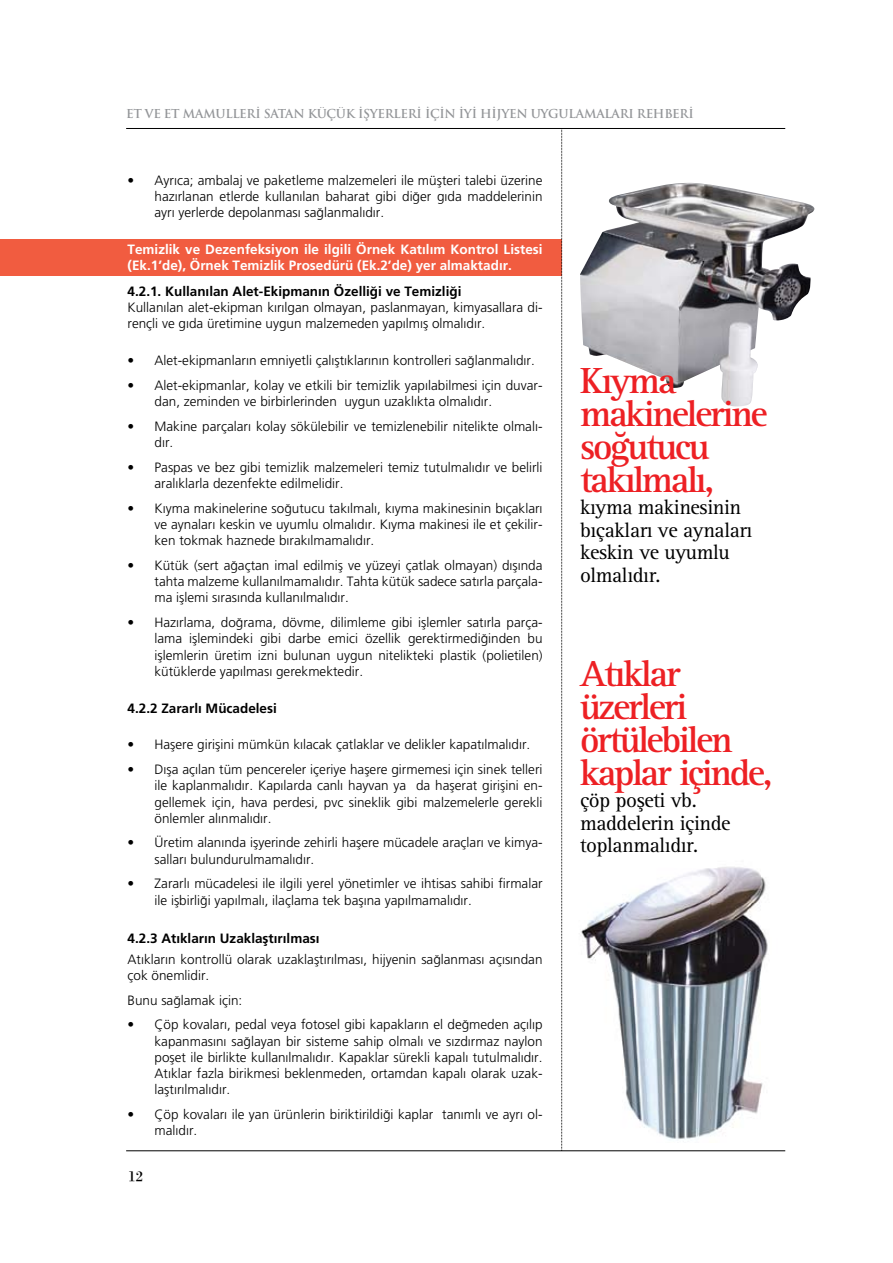
<style>
.page{position:relative;width:893px;height:1263px;background:#fff}
.page>*{position:absolute;margin:0;border:0;box-sizing:border-box;transform-origin:0 0}
.t1{font:700 37.5px/33px "Rotis Serif";letter-spacing:-.06em;color:#ed2024}
.t2{font:21px/22.5px "Rotis Serif";letter-spacing:-.02em;color:#000}
.t3{font:15px "Bodoni";color:#000}
.t4{font:300 13.5px/16.2px "Frutiger";color:#000}
.t5{font:700 13.5px/16.2px "Frutiger";color:#fff}
.t6{font:700 13.5px "Frutiger";color:#000}
.t7{font:700 12px "Trajan Pro";letter-spacing:-.025em;color:#939598}
</style>
<div class="page">
<hr style="left:126px;top:128px;width:659px;height:1px;background:#000">
<hr style="left:126px;top:1150px;width:659px;height:1px;background:#000">
<div style="left:0;top:239px;width:562px;height:37px;background:#f15c40"></div>
<svg style="left:561px;top:129px;width:1px;height:1022px"></svg>
<img style="left:580px;top:183px;width:234px;height:224px">
<img style="left:581px;top:867px;width:187px;height:272px">
<p class="t7" style="left:126px;top:106px;width:569px">ET VE ET MAMULLERİ SATAN KÜÇÜK İŞYERLERİ İÇİN İYİ HİJYEN UYGULAMALARI REHBERİ</p>
<p class="t4" style="left:155px;top:172px;width:390px;text-align:justify;text-indent:-27px">• Ayrıca; ambalaj ve paketleme malzemeleri ile müşteri talebi üzerine hazırlanan etlerde kullanılan baharat gibi diğer gıda maddelerinin ayrı yerlerde depolanması sağlanmalıdır.</p>
<p class="t5" style="left:128px;top:241px;width:416px">Temizlik ve Dezenfeksiyon ile ilgili Örnek Katılım Kontrol Listesi (Ek.1’de), Örnek Temizlik Prosedürü (Ek.2’de) yer almaktadır.</p>
<p class="t6" style="left:128px;top:283px;width:335px">4.2.1. Kullanılan Alet-Ekipmanın Özelliği ve Temizliği</p>
<p class="t4" style="left:128px;top:299px;width:416px">Kullanılan alet-ekipman kırılgan olmayan, paslanmayan, kimyasallara di&shy;rençli ve gıda üretimine uygun malzemeden yapılmış olmalıdır.</p>
<p class="t4" style="left:128px;top:352px;width:409px">• Alet-ekipmanların emniyetli çalıştıklarının kontrolleri sağlanmalıdır.</p>
<p class="t4" style="left:155px;top:377px;width:389px;text-indent:-27px">• Alet-ekipmanlar, kolay ve etkili bir temizlik yapılabilmesi için duvar&shy;dan, zeminden ve birbirlerinden uygun uzaklıkta olmalıdır.</p>
<p class="t4" style="left:155px;top:418px;width:389px;text-indent:-27px">• Makine parçaları kolay sökülebilir ve temizlenebilir nitelikte olmalı&shy;dır.</p>
<p class="t4" style="left:155px;top:459px;width:389px;text-indent:-27px">• Paspas ve bez gibi temizlik malzemeleri temiz tutulmalıdır ve belirli aralıklarla dezenfekte edilmelidir.</p>
<p class="t4" style="left:155px;top:500px;width:389px;text-align:justify;text-indent:-27px">• Kıyma makinelerine soğutucu takılmalı, kıyma makinesinin bıçakları ve aynaları keskin ve uyumlu olmalıdır. Kıyma makinesi ile et çekilir&shy;ken tokmak haznede bırakılmamalıdır.</p>
<p class="t4" style="left:155px;top:557px;width:389px;text-align:justify;text-indent:-27px">• Kütük (sert ağaçtan imal edilmiş ve yüzeyi çatlak olmayan) dışında tahta malzeme kullanılmamalıdır. Tahta kütük sadece satırla parçala&shy;ma işlemi sırasında kullanılmalıdır.</p>
<p class="t4" style="left:155px;top:614px;width:390px;text-align:justify;text-indent:-27px">• Hazırlama, doğrama, dövme, dilimleme gibi işlemler satırla parça&shy;lama işlemindeki gibi darbe emici özellik gerektirmediğinden bu işlemlerin üretim izni bulunan uygun nitelikteki plastik (polietilen) kütüklerde yapılması gerekmektedir.</p>
<p class="t6" style="left:128px;top:700px;width:151px">4.2.2 Zararlı Mücadelesi</p>
<p class="t4" style="left:128px;top:736px;width:404px">• Haşere girişini mümkün kılacak çatlaklar ve delikler kapatılmalıdır.</p>
<p class="t4" style="left:155px;top:761px;width:389px;text-align:justify;text-indent:-27px">• Dışa açılan tüm pencereler içeriye haşere girmemesi için sinek telleri ile kaplanmalıdır. Kapılarda canlı hayvan ya da haşerat girişini en&shy;gellemek için, hava perdesi, pvc sineklik gibi malzemelerle gerekli önlemler alınmalıdır.</p>
<p class="t4" style="left:155px;top:835px;width:389px;text-indent:-27px">• Üretim alanında işyerinde zehirli haşere mücadele araçları ve kimya&shy;salları bulundurulmamalıdır.</p>
<p class="t4" style="left:155px;top:876px;width:390px;text-indent:-27px">• Zararlı mücadelesi ile ilgili yerel yönetimler ve ihtisas sahibi firmalar ile işbirliği yapılmalı, ilaçlama tek başına yapılmamalıdır.</p>
<p class="t6" style="left:128px;top:930px;width:194px">4.2.3 Atıkların Uzaklaştırılması</p>
<p class="t4" style="left:128px;top:951px;width:416px">Atıkların kontrollü olarak uzaklaştırılması, hijyenin sağlanması açısından çok önemlidir.</p>
<p class="t4" style="left:128px;top:992px;width:116px">Bunu sağlamak için:</p>
<p class="t4" style="left:155px;top:1017px;width:390px;text-align:justify;text-indent:-27px">• Çöp kovaları, pedal veya fotosel gibi kapakların el değmeden açılıp kapanmasını sağlayan bir sisteme sahip olmalı ve sızdırmaz naylon poşet ile birlikte kullanılmalıdır. Kapaklar sürekli kapalı tutulmalıdır.<br>Atıklar fazla birikmesi beklenmeden, ortamdan kapalı olarak uzak&shy;laştırılmalıdır.</p>
<p class="t4" style="left:155px;top:1106px;width:389px;text-indent:-27px">• Çöp kovaları ile yan ürünlerin biriktirildiği kaplar tanımlı ve ayrı ol&shy;malıdır.</p>
<p class="t3" style="left:128px;top:1166px;width:16px">12</p>
<h1 class="t1" style="left:580px;top:365px;width:189px">Kıyma makinelerine soğutucu takılmalı,</h1>
<h2 class="t2" style="left:580px;top:496px;width:174px">kıyma makinesinin bıçakları ve aynaları keskin ve uyumlu olmalıdır.</h2>
<h1 class="t1" style="left:580px;top:658px;width:194px">Atıklar üzerleri örtülebilen kaplar içinde,</h1>
<h2 class="t2" style="left:580px;top:790px;width:152px">çöp poşeti vb. maddelerin içinde toplanmalıdır.</h2>
</div>
